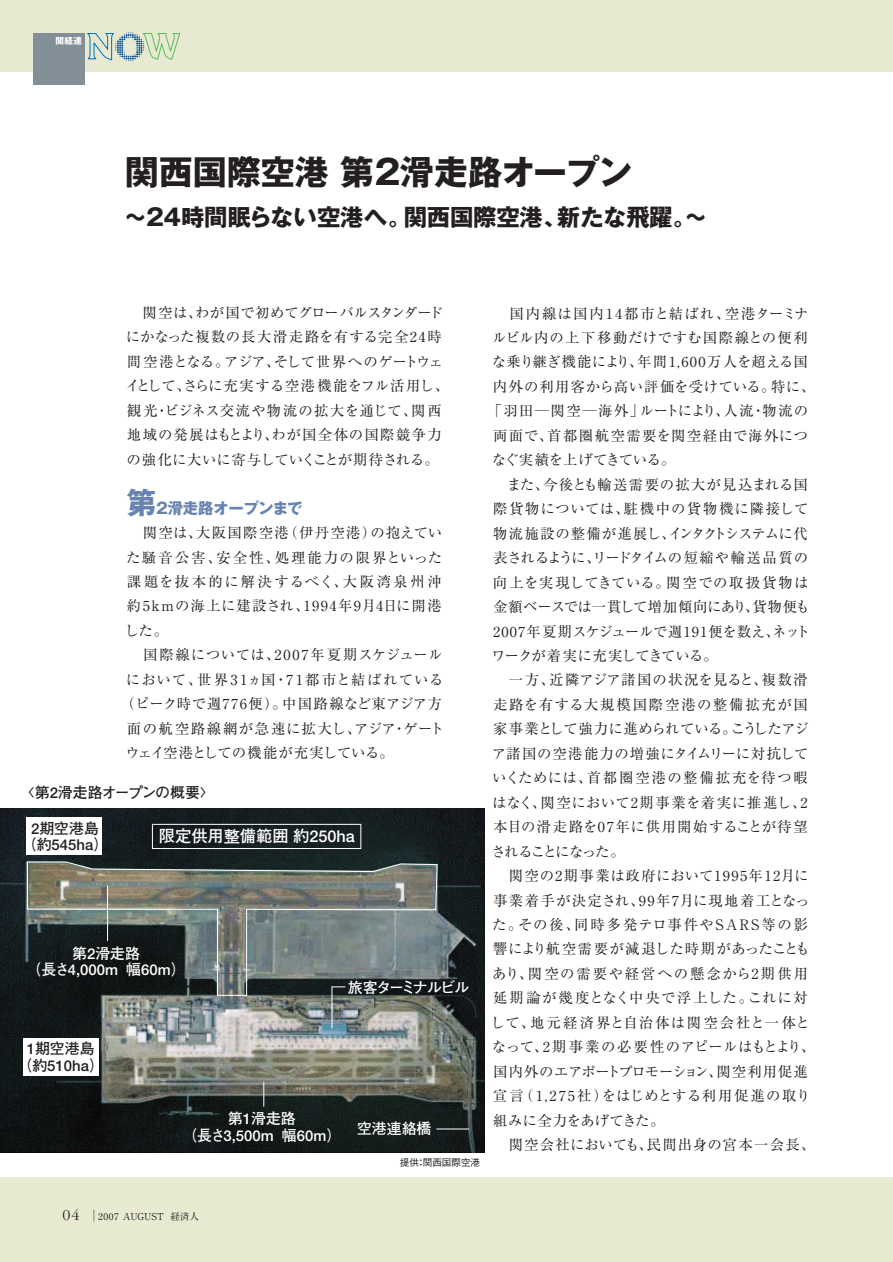
<style>
.page{position:relative;width:893px;height:1262px;background:#fff}
.page>*{position:absolute;margin:0;border:0;box-sizing:border-box;transform-origin:0 0}
.t1{font:700 34.05px "Gothic MB101";color:#231f20}
.t2{font:700 23.4px "Gothic MB101";letter-spacing:-.01em;color:#231f20}
.t3{font:700 16.2px "Futo Go B101";color:#fff}
.t4{font:700 15.45px "Gothic MB101";letter-spacing:-.02em;color:#6783b0}
.t5{font:700 14.85px/16.2px "Futo Go B101";color:#fff;text-align:center}
.t6{font:700 14.85px/16.2px "Futo Go B101";color:#231f20;text-align:center}
.t7{font:700 14.85px "Futo Go B101";letter-spacing:-.09em;color:#fff}
.t8{font:14.4px "Ryumin";letter-spacing:.055em;color:#231f20}
.t9{font:14.4px/24.5px "Ryumin";letter-spacing:.03em;color:#231f20}
.t10{font:14.4px "Ryumin";letter-spacing:.095em;color:#231f20}
.t11{font:14.4px "Ryumin";letter-spacing:.1em;color:#231f20}
.t12{font:14.4px "Ryumin";letter-spacing:.085em;color:#231f20}
.t13{font:14.4px "Ryumin";color:#231f20}
.t14{font:14.4px "Ryumin";letter-spacing:.075em;color:#231f20}
.t15{font:14.4px "Ryumin";letter-spacing:-.015em;color:#231f20}
.t16{font:14.4px "Ryumin";letter-spacing:.13em;color:#231f20}
.t17{font:14.4px "Ryumin";letter-spacing:-.025em;color:#231f20}
.t18{font:14.4px "Ryumin";letter-spacing:-.01em;color:#231f20}
.t19{font:14.4px "Ryumin";letter-spacing:.025em;color:#231f20}
.t20{font:14.4px "Ryumin";letter-spacing:.02em;color:#231f20}
.t21{font:14.4px "Ryumin";letter-spacing:.09em;color:#231f20}
.t22{font:14.4px "Ryumin";letter-spacing:.08em;color:#231f20}
.t23{font:14.4px "Ryumin";letter-spacing:.115em;color:#231f20}
.t24{font:14.4px "Ryumin";letter-spacing:.145em;color:#231f20}
.t25{font:14.4px "Ryumin";letter-spacing:.105em;color:#231f20}
.t26{font:14.4px "Ryumin";letter-spacing:.125em;color:#231f20}
.t27{font:14.4px "Ryumin";letter-spacing:.175em;color:#231f20}
.t28{font:14.4px "Ryumin";letter-spacing:-.005em;color:#231f20}
.t29{font:14.4px "Ryumin";letter-spacing:-.09em;color:#231f20}
.t30{font:9.6px "Ryumin";letter-spacing:-.005em;color:#231f20}
.t31{font:500 9.6px "Gothic BBB";color:#231f20}
.t32{font:700 8.55px "Gothic MB101";color:#fff}
.s1{font-size:29.7px}
.s2{font-family:"Garamond";font-weight:300;font-size:15.9px}
.s3{font-size:11.7px}
</style>
<div class="page">
<div style="left:0;top:0;width:892px;height:72px;background:#e7ead0"></div>
<div style="left:0;top:1177px;width:892px;height:84px;background:#e7ead0"></div>
<svg style="left:87px;top:32px;width:93px;height:29px"></svg>
<div style="left:33px;top:33px;width:52px;height:52px;background:#828f96"></div>
<img style="left:0;top:809px;width:484px;height:343px">
<div style="left:27px;top:817px;width:75px;height:38px;background:#fff"></div>
<div style="left:23px;top:1037px;width:75px;height:38px;background:#fff"></div>
<img style="left:27px;top:823px;width:443px;height:306px">
<p class="t32" style="left:55px;top:37px;width:28px">関経連</p>
<h1 class="t1" style="left:125px;top:160px;width:509px">関西国際空港 第2滑走路オープン</h1>
<h2 class="t2" style="left:124px;top:208px;width:585px">～24時間眠らない空港へ。関西国際空港、新たな飛躍。～</h2>
<p class="t9" style="left:125px;top:302px;width:325px">　関空は、わが国で初めてグローバルスタンダードにかなった複数の長大滑走路を有する完全24時間空港となる。アジア、そして世界へのゲートウェイとして、さらに充実する空港機能をフル活用し、観光・ビジネス交流や物流の拡大を通じて、関西地域の発展はもとより、わが国全体の国際競争力の強化に大いに寄与していくことが期待される。</p>
<p class="t4" style="left:127px;top:502px;width:177px"><span class="s1">第</span>2滑走路オープンまで</p>
<p class="t21" style="left:127px;top:527px;width:317px">　関空は、大阪国際空港（伊丹空港）の抱えてい</p>
<p class="t24" style="left:126px;top:552px;width:318px">た騒音公害、安全性、処理能力の限界といった</p>
<p class="t27" style="left:127px;top:576px;width:316px">課題を抜本的に解決するべく、大阪湾泉州沖</p>
<p class="t8" style="left:127px;top:601px;width:316px">約5ｋｍの海上に建設され、1994年9月4日に開港</p>
<p class="t8" style="left:124px;top:625px;width:45px">した。</p>
<p class="t8" style="left:127px;top:650px;width:317px">　国際線については、2007年夏期スケジュール</p>
<p class="t12" style="left:126px;top:674px;width:319px">において、世界31ヵ国・71都市と結ばれている</p>
<p class="t8" style="left:120px;top:699px;width:323px">（ピーク時で週776便）。中国路線など東アジア方</p>
<p class="t10" style="left:127px;top:723px;width:318px">面の航空路線網が急速に拡大し、アジア・ゲート</p>
<p class="t15" style="left:125px;top:748px;width:270px">ウェイ空港としての機能が充実している。</p>
<p class="t6" style="left:21px;top:786px;width:194px">〈第2滑走路オープンの概要〉</p>
<p class="t3" style="left:159px;top:830px;width:198px">限定供用整備範囲 約250ha</p>
<p class="t6" style="left:22px;top:822px;width:87px">2期空港島（約545ha）</p>
<p class="t5" style="left:27px;top:947px;width:160px">第2滑走路<br>（長さ4,000m 幅60m）</p>
<p class="t7" style="left:348px;top:981px;width:123px">旅客ターミナルビル</p>
<p class="t6" style="left:18px;top:1042px;width:87px">1期空港島（約510ha）</p>
<p class="t5" style="left:183px;top:1112px;width:160px">第1滑走路<br>（長さ3,500m 幅60m）</p>
<p class="t5" style="left:357px;top:1122px;width:76px">空港連絡橋</p>
<p class="t31" style="left:400px;top:1158px;width:82px">提供：関西国際空港</p>
<p class="t10" style="left:493px;top:308px;width:317px">　国内線は国内14都市と結ばれ、空港ターミナ</p>
<p class="t8" style="left:492px;top:332px;width:317px">ルビル内の上下移動だけですむ国際線との便利</p>
<p class="t20" style="left:492px;top:357px;width:317px">な乗り継ぎ機能により、年間1,600万人を超える国</p>
<p class="t8" style="left:493px;top:381px;width:324px">内外の利用客から高い評価を受けている。特に、</p>
<p class="t8" style="left:487px;top:406px;width:322px">「羽田―関空―海外」ルートにより、人流・物流の</p>
<p class="t25" style="left:493px;top:430px;width:317px">両面で、首都圏航空需要を関空経由で海外につ</p>
<p class="t18" style="left:492px;top:455px;width:185px">なぐ実績を上げてきている。</p>
<p class="t8" style="left:493px;top:479px;width:316px">　また、今後とも輸送需要の拡大が見込まれる国</p>
<p class="t14" style="left:493px;top:504px;width:317px">際貨物については、駐機中の貨物機に隣接して</p>
<p class="t13" style="left:493px;top:528px;width:316px">物流施設の整備が進展し、インタクトシステムに代</p>
<p class="t17" style="left:493px;top:553px;width:316px">表されるように、リードタイムの短縮や輸送品質の</p>
<p class="t8" style="left:493px;top:577px;width:317px">向上を実現してきている。関空での取扱貨物は</p>
<p class="t13" style="left:493px;top:601px;width:318px">金額ベースでは一貫して増加傾向にあり、貨物便も</p>
<p class="t19" style="left:493px;top:626px;width:318px">2007年夏期スケジュールで週191便を数え、ネット</p>
<p class="t17" style="left:491px;top:650px;width:228px">ワークが着実に充実してきている。</p>
<p class="t8" style="left:493px;top:675px;width:316px">　一方、近隣アジア諸国の状況を見ると、複数滑</p>
<p class="t16" style="left:493px;top:699px;width:316px">走路を有する大規模国際空港の整備拡充が国</p>
<p class="t18" style="left:493px;top:724px;width:317px">家事業として強力に進められている。こうしたアジ</p>
<p class="t9" style="left:491px;top:743px;width:318px">ア諸国の空港能力の増強にタイムリーに対抗して</p>
<p class="t11" style="left:492px;top:773px;width:317px">いくためには、首都圏空港の整備拡充を待つ暇</p>
<p class="t8" style="left:492px;top:797px;width:317px">はなく、関空において2期事業を着実に推進し、2</p>
<p class="t22" style="left:493px;top:821px;width:316px">本目の滑走路を07年に供用開始することが待望</p>
<p class="t29" style="left:491px;top:846px;width:135px">されることになった。</p>
<p class="t12" style="left:493px;top:870px;width:317px">　関空の2期事業は政府において1995年12月に</p>
<p class="t10" style="left:493px;top:895px;width:318px">事業着手が決定され、99年7月に現地着工となっ</p>
<p class="t23" style="left:492px;top:919px;width:317px">た。その後、同時多発テロ事件やSARS等の影</p>
<p class="t8" style="left:493px;top:944px;width:318px">響により航空需要が減退した時期があったことも</p>
<p class="t26" style="left:492px;top:968px;width:317px">あり、関空の需要や経営への懸念から2期供用</p>
<p class="t11" style="left:493px;top:993px;width:316px">延期論が幾度となく中央で浮上した。これに対</p>
<p class="t16" style="left:490px;top:1017px;width:321px">して、地元経済界と自治体は関空会社と一体と</p>
<p class="t9" style="left:492px;top:1036px;width:325px">なって、2期事業の必要性のアピールはもとより、</p>
<p class="t15" style="left:493px;top:1066px;width:316px">国内外のエアポートプロモーション、関空利用促進</p>
<p class="t11" style="left:493px;top:1090px;width:319px">宣言（1,275社）をはじめとする利用促進の取り</p>
<p class="t28" style="left:493px;top:1115px;width:173px">組みに全力をあげてきた。</p>
<p class="t14" style="left:493px;top:1139px;width:324px">　関空会社においても、民間出身の宮本一会長、</p>
<p class="t30" style="left:63px;top:1212px;width:138px"><span class="s2">04</span> <span class="s3">│</span>2007 AUGUST 経済人</p>
</div>
